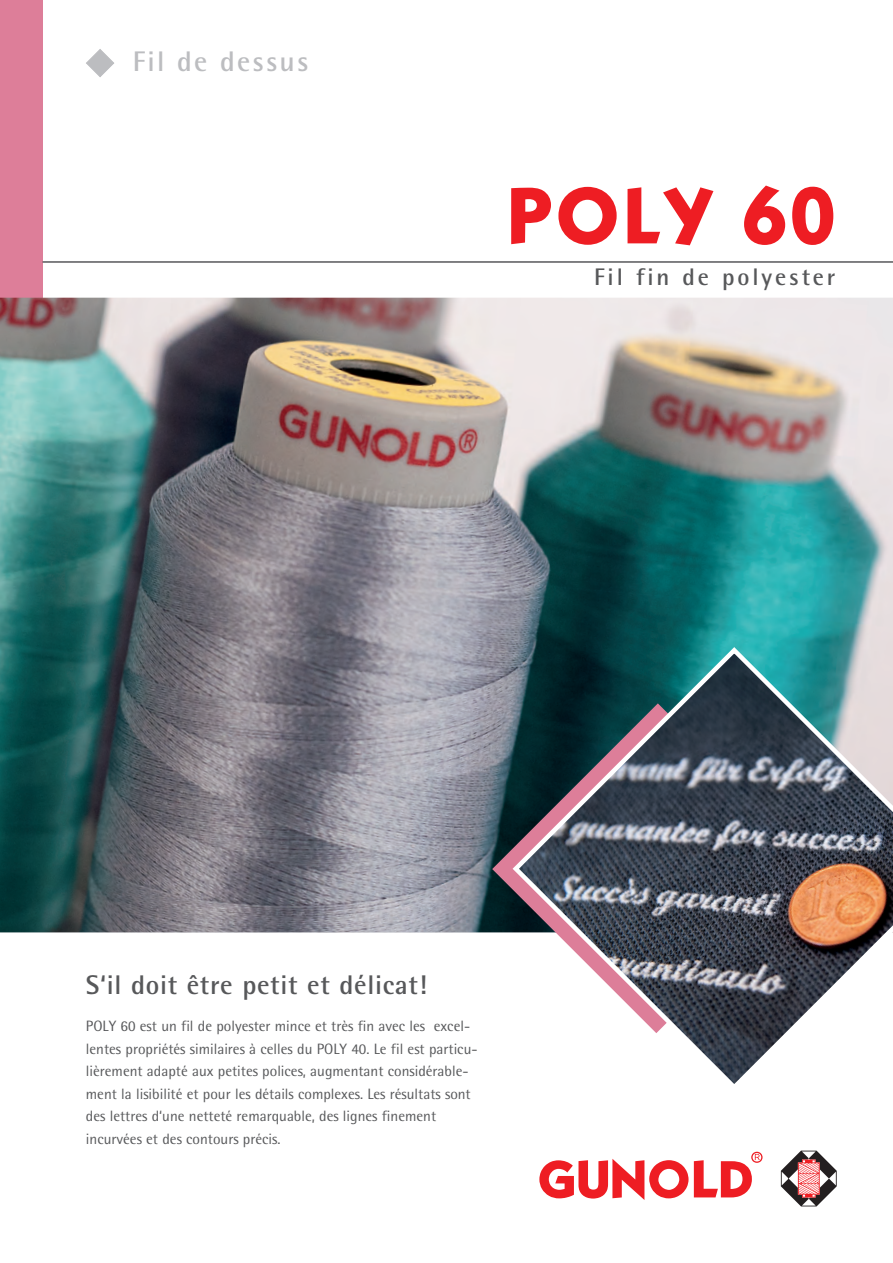
<style>
.page{position:relative;width:893px;height:1263px;background:#fff}
.page>*{position:absolute;margin:0;border:0;box-sizing:border-box;transform-origin:0 0}
.t1{font:700 82.8px "Kabel EF";letter-spacing:.035em;color:#ee1d23}
.t2{font:700 28.35px "Rotis Semi Sans Pro";letter-spacing:.075em;color:#bcbdc0}
.t3{font:700 27px "Rotis Semi Sans Pro";letter-spacing:.025em;color:#57585a}
.t4{font:700 24px "Rotis Semi Sans Pro";letter-spacing:.12em;color:#57585a}
.t5{font:15px/22.5px "Rotis Semi Sans Pro";color:#57585a}
</style>
<div class="page">
<div style="left:0;top:0;width:43px;height:320px;background:#dd7e99"></div>
<hr style="left:43px;top:261px;width:850px;height:2px;background:#57585a">
<svg style="left:86px;top:49px;width:28px;height:28px"></svg>
<img style="left:0;top:298px;width:893px;height:634px">
<svg style="left:539px;top:1152px;width:223px;height:48px"></svg>
<svg style="left:781px;top:1150px;width:56px;height:56px"></svg>
<svg style="left:492px;top:703px;width:17px;height:230px;background:#46545e"></svg>
<svg style="left:509px;top:644px;width:384px;height:440px"></svg>
<h2 class="t2" style="left:133px;top:44px;width:177px">Fil de dessus</h2>
<h1 class="t1" style="left:506px;top:164px;width:331px">POLY 60</h1>
<h3 class="t4" style="left:594px;top:262px;width:243px">Fil fin de polyester</h3>
<h3 class="t3" style="left:86px;top:968px;width:342px">S‘il doit être petit et délicat!</h3>
<p class="t5" style="left:86px;top:1015px;width:393px">POLY 60 est un fil de polyester mince et très fin avec les excel&shy;lentes propriétés similaires à celles du POLY 40. Le fil est particu&shy;lièrement adapté aux petites polices, augmentant considérable&shy;ment la lisibilité et pour les détails complexes. Les résultats sont des lettres d‘une netteté remarquable, des lignes finement incurvées et des contours précis.</p>
</div>
